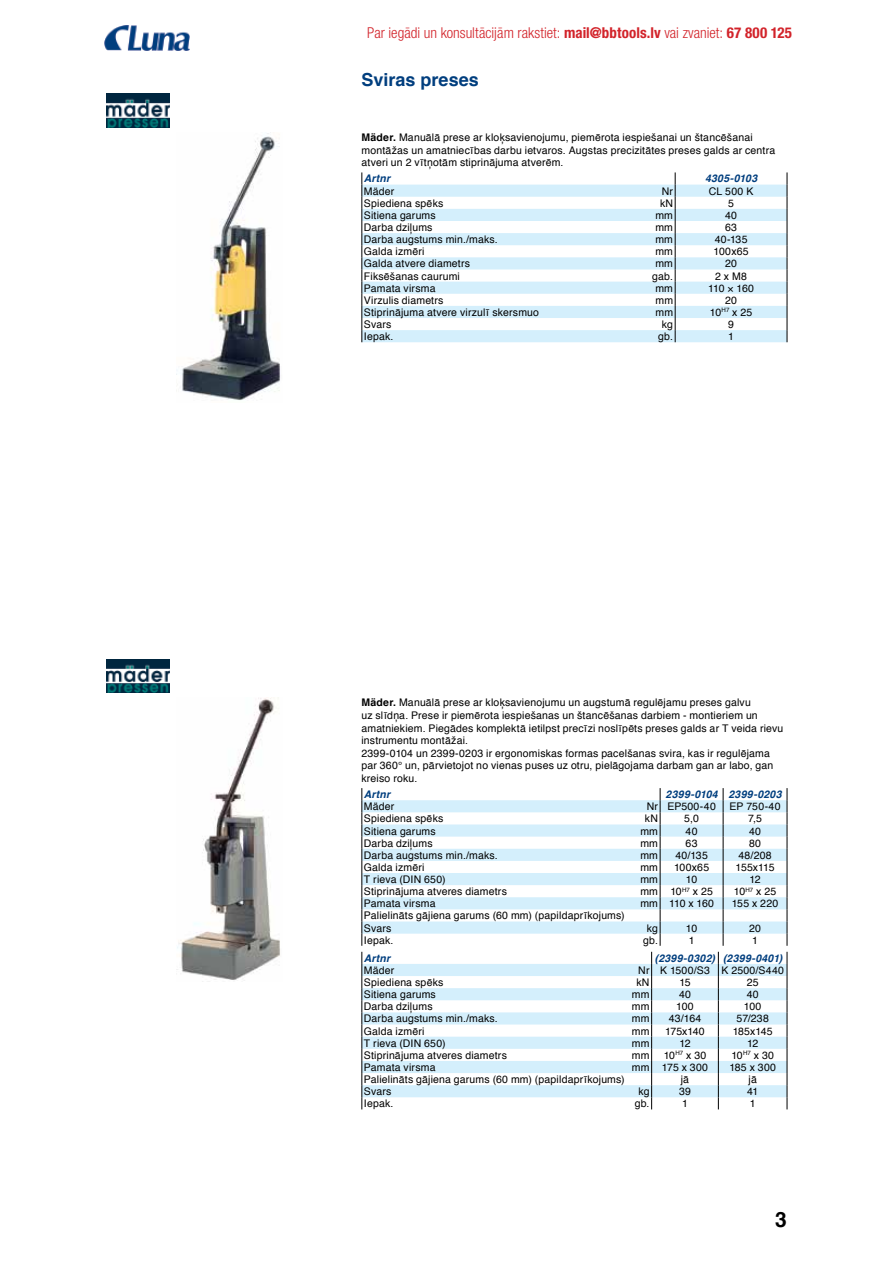
<style>
.page{position:relative;width:893px;height:1263px;background:#fff}
.page>*{position:absolute;margin:0;border:0;box-sizing:border-box;transform-origin:0 0}
.t1{font:700 21px "Helvetica";color:#000}
.t2{font:700 18px "Helvetica";color:#003e7e}
.t3{font:300 condensed 15px "Helvetica Neue LT Pro";color:#d2232a}
.t4{font:10.5px/12.6px "Helvetica";letter-spacing:.015em;color:#000}
.t5{font:italic 700 10.5px "Helvetica";letter-spacing:.025em;color:#003e7e}
.t6{font:10.5px "Helvetica";letter-spacing:-.02em;color:#000}
.s1{font-weight:700}
</style>
<div class="page">
<img style="left:104px;top:26px;width:85px;height:25px">
<img style="left:106px;top:94px;width:64px;height:33px">
<img style="left:176px;top:133px;width:104px;height:267px">
<svg style="left:362px;top:172px;width:425px;height:13px"></svg>
<svg style="left:362px;top:185px;width:425px;height:157px;fill:#d4effc"></svg>
<svg style="left:361px;top:172px;width:1px;height:170px"></svg>
<svg style="left:675px;top:172px;width:1px;height:170px"></svg>
<svg style="left:787px;top:172px;width:1px;height:170px"></svg>
<img style="left:106px;top:659px;width:64px;height:33px">
<img style="left:176px;top:697px;width:104px;height:284px">
<svg style="left:362px;top:800px;width:425px;height:134px;fill:#d4effc"></svg>
<svg style="left:361px;top:788px;width:1px;height:158px"></svg>
<svg style="left:660px;top:788px;width:1px;height:158px"></svg>
<svg style="left:723px;top:788px;width:1px;height:158px"></svg>
<svg style="left:787px;top:788px;width:1px;height:158px"></svg>
<svg style="left:362px;top:952px;width:425px;height:157px"></svg>
<svg style="left:362px;top:964px;width:425px;height:133px;fill:#d4effc"></svg>
<svg style="left:361px;top:952px;width:1px;height:157px"></svg>
<svg style="left:651px;top:952px;width:1px;height:157px"></svg>
<svg style="left:718px;top:952px;width:1px;height:157px"></svg>
<svg style="left:787px;top:952px;width:1px;height:157px"></svg>
<h3 class="t3" style="left:367px;top:24px;width:426px">Par iegādi un konsultācijām rakstiet: <span class="s1">mail@bbtools.lv</span> vai zvaniet: <span class="s1">67 800 125</span></h3>
<h2 class="t2" style="left:361px;top:65px;width:119px">Sviras preses</h2>
<p class="t4" style="left:361px;top:131px;width:415px"><span class="s1">Mäder.</span> Manuālā prese ar kloķsavienojumu, piemērota iespiešanai un štancēšanai montāžas un amatniecības darbu ietvaros. Augstas precizitātes preses galds ar centra atveri un 2 vītņotām stiprinājuma atverēm.</p>
<p class="t5" style="left:364px;top:170px;width:28px">Artnr</p>
<p class="t5" style="left:705px;top:170px;width:54px">4305-0103</p>
<p class="t4" style="left:364px;top:185px;width:32px">Mäder</p>
<p class="t4" style="left:662px;top:185px;width:13px">Nr</p>
<p class="t4" style="left:709px;top:185px;width:46px">CL 500 K</p>
<p class="t4" style="left:364px;top:197px;width:81px">Spiediena spēks</p>
<p class="t4" style="left:660px;top:197px;width:15px">kN</p>
<p class="t4" style="left:728px;top:197px;width:7px">5</p>
<p class="t4" style="left:364px;top:209px;width:73px">Sitiena garums</p>
<p class="t4" style="left:655px;top:209px;width:19px">mm</p>
<p class="t4" style="left:725px;top:209px;width:13px">40</p>
<p class="t4" style="left:364px;top:221px;width:70px">Darba dziļums</p>
<p class="t4" style="left:655px;top:221px;width:19px">mm</p>
<p class="t4" style="left:725px;top:221px;width:13px">63</p>
<p class="t4" style="left:364px;top:233px;width:135px">Darba augstums min./maks.</p>
<p class="t4" style="left:655px;top:233px;width:19px">mm</p>
<p class="t4" style="left:715px;top:233px;width:34px">40-135</p>
<p class="t4" style="left:364px;top:246px;width:62px">Galda izmēri</p>
<p class="t4" style="left:655px;top:246px;width:19px">mm</p>
<p class="t4" style="left:713px;top:246px;width:37px">100x65</p>
<p class="t4" style="left:364px;top:258px;width:108px">Galda atvere diametrs</p>
<p class="t4" style="left:655px;top:258px;width:19px">mm</p>
<p class="t4" style="left:725px;top:258px;width:13px">20</p>
<p class="t4" style="left:364px;top:270px;width:98px">Fiksēšanas caurumi</p>
<p class="t4" style="left:652px;top:270px;width:22px">gab.</p>
<p class="t4" style="left:715px;top:270px;width:33px">2 x M8</p>
<p class="t4" style="left:364px;top:282px;width:73px">Pamata virsma</p>
<p class="t4" style="left:655px;top:282px;width:19px">mm</p>
<p class="t4" style="left:708px;top:282px;width:47px">110 × 160</p>
<p class="t4" style="left:364px;top:294px;width:81px">Virzulis diametrs</p>
<p class="t4" style="left:655px;top:294px;width:19px">mm</p>
<p class="t4" style="left:725px;top:294px;width:13px">20</p>
<p class="t4" style="left:364px;top:306px;width:177px">Stiprinājuma atvere virzulī skersmuo</p>
<p class="t4" style="left:655px;top:306px;width:19px">mm</p>
<p class="t4" style="left:710px;top:306px;width:44px">10<sup>H7</sup> x 25</p>
<p class="t4" style="left:364px;top:318px;width:29px">Svars</p>
<p class="t4" style="left:662px;top:318px;width:13px">kg</p>
<p class="t4" style="left:728px;top:318px;width:7px">9</p>
<p class="t4" style="left:364px;top:330px;width:31px">Iepak.</p>
<p class="t4" style="left:658px;top:330px;width:16px">gb.</p>
<p class="t4" style="left:728px;top:330px;width:7px">1</p>
<p class="t4" style="left:361px;top:697px;width:423px"><span class="s1">Mäder.</span> Manuālā prese ar kloķsavienojumu un augstumā regulējamu preses galvu<br>uz slīdņa. Prese ir piemērota iespiešanas un štancēšanas darbiem - montieriem un amatniekiem. Piegādes komplektā ietilpst precīzi noslīpēts preses galds ar T veida rievu instrumentu montāžai.<br>2399-0104 un 2399-0203 ir ergonomiskas formas pacelšanas svira, kas ir regulējama par 360° un, pārvietojot no vienas puses uz otru, pielāgojama darbam gan ar labo, gan kreiso roku.</p>
<p class="t5" style="left:364px;top:786px;width:28px">Artnr</p>
<p class="t5" style="left:666px;top:786px;width:118px">2399-0104 2399-0203</p>
<p class="t4" style="left:364px;top:800px;width:32px">Mäder</p>
<p class="t4" style="left:647px;top:800px;width:71px">Nr EP500-40</p>
<p class="t4" style="left:730px;top:800px;width:53px">EP 750-40</p>
<p class="t4" style="left:364px;top:813px;width:81px">Spiediena spēks</p>
<p class="t4" style="left:645px;top:813px;width:15px">kN</p>
<p class="t4" style="left:684px;top:813px;width:16px">5,0</p>
<p class="t4" style="left:748px;top:813px;width:15px">7,5</p>
<p class="t4" style="left:364px;top:825px;width:73px">Sitiena garums</p>
<p class="t4" style="left:640px;top:825px;width:19px">mm</p>
<p class="t4" style="left:686px;top:825px;width:13px">40</p>
<p class="t4" style="left:749px;top:825px;width:13px">40</p>
<p class="t4" style="left:364px;top:837px;width:70px">Darba dziļums</p>
<p class="t4" style="left:640px;top:837px;width:19px">mm</p>
<p class="t4" style="left:686px;top:837px;width:13px">63</p>
<p class="t4" style="left:749px;top:837px;width:13px">80</p>
<p class="t4" style="left:364px;top:849px;width:135px">Darba augstums min./maks.</p>
<p class="t4" style="left:640px;top:849px;width:19px">mm</p>
<p class="t4" style="left:675px;top:849px;width:34px">40/135</p>
<p class="t4" style="left:738px;top:849px;width:35px">48/208</p>
<p class="t4" style="left:364px;top:861px;width:62px">Galda izmēri</p>
<p class="t4" style="left:640px;top:861px;width:19px">mm</p>
<p class="t4" style="left:674px;top:861px;width:37px">100x65</p>
<p class="t6" style="left:736px;top:859px;width:40px">155x115</p>
<p class="t4" style="left:364px;top:873px;width:83px">T rieva (DIN 650)</p>
<p class="t4" style="left:640px;top:873px;width:19px">mm</p>
<p class="t4" style="left:686px;top:873px;width:13px">10</p>
<p class="t4" style="left:749px;top:873px;width:13px">12</p>
<p class="t4" style="left:364px;top:885px;width:144px">Stiprinājuma atveres diametrs</p>
<p class="t4" style="left:640px;top:885px;width:74px">mm 10<sup>H7</sup> x 25</p>
<p class="t4" style="left:734px;top:885px;width:44px">10<sup>H7</sup> x 25</p>
<p class="t4" style="left:364px;top:897px;width:73px">Pamata virsma</p>
<p class="t4" style="left:640px;top:897px;width:75px">mm 110 x 160</p>
<p class="t4" style="left:732px;top:897px;width:48px">155 x 220</p>
<p class="t4" style="left:364px;top:910px;width:262px;line-height:12.1px">Palielināts gājiena garums (60 mm) (papildaprīkojums)<br>Svars</p>
<p class="t4" style="left:647px;top:922px;width:13px">kg</p>
<p class="t4" style="left:686px;top:922px;width:13px">10</p>
<p class="t4" style="left:749px;top:922px;width:13px">20</p>
<p class="t4" style="left:364px;top:934px;width:31px">Iepak.</p>
<p class="t4" style="left:643px;top:934px;width:16px">gb.</p>
<p class="t4" style="left:689px;top:934px;width:7px">1</p>
<p class="t4" style="left:752px;top:934px;width:7px">1</p>
<p class="t5" style="left:364px;top:949px;width:28px">Artnr</p>
<p class="t5" style="left:655px;top:949px;width:129px">(2399-0302) (2399-0401)</p>
<p class="t4" style="left:364px;top:964px;width:32px">Mäder</p>
<p class="t4" style="left:638px;top:964px;width:147px">Nr K 1500/S3 K 2500/S440</p>
<p class="t4" style="left:364px;top:976px;width:81px">Spiediena spēks</p>
<p class="t4" style="left:636px;top:976px;width:15px">kN</p>
<p class="t4" style="left:679px;top:976px;width:13px">15</p>
<p class="t4" style="left:747px;top:976px;width:13px">25</p>
<p class="t4" style="left:364px;top:988px;width:73px">Sitiena garums</p>
<p class="t4" style="left:632px;top:988px;width:19px">mm</p>
<p class="t4" style="left:679px;top:988px;width:13px">40</p>
<p class="t4" style="left:747px;top:988px;width:13px">40</p>
<p class="t4" style="left:364px;top:1001px;width:70px">Darba dziļums</p>
<p class="t4" style="left:632px;top:1001px;width:19px">mm</p>
<p class="t4" style="left:676px;top:1001px;width:19px">100</p>
<p class="t4" style="left:744px;top:1001px;width:19px">100</p>
<p class="t4" style="left:364px;top:1013px;width:135px">Darba augstums min./maks.</p>
<p class="t4" style="left:632px;top:1013px;width:19px">mm</p>
<p class="t4" style="left:669px;top:1013px;width:34px">43/164</p>
<p class="t4" style="left:736px;top:1013px;width:34px">57/238</p>
<p class="t4" style="left:364px;top:1025px;width:62px">Galda izmēri</p>
<p class="t4" style="left:632px;top:1025px;width:19px">mm</p>
<p class="t4" style="left:665px;top:1025px;width:41px">175x140</p>
<p class="t4" style="left:733px;top:1025px;width:41px">185x145</p>
<p class="t4" style="left:364px;top:1037px;width:83px">T rieva (DIN 650)</p>
<p class="t4" style="left:632px;top:1037px;width:19px">mm</p>
<p class="t4" style="left:679px;top:1037px;width:13px">12</p>
<p class="t4" style="left:747px;top:1037px;width:13px">12</p>
<p class="t4" style="left:364px;top:1049px;width:144px">Stiprinājuma atveres diametrs</p>
<p class="t4" style="left:632px;top:1049px;width:19px">mm</p>
<p class="t4" style="left:664px;top:1049px;width:44px">10<sup>H7</sup> x 30</p>
<p class="t4" style="left:731px;top:1049px;width:44px">10<sup>H7</sup> x 30</p>
<p class="t4" style="left:364px;top:1061px;width:73px">Pamata virsma</p>
<p class="t4" style="left:632px;top:1061px;width:78px">mm 175 x 300</p>
<p class="t4" style="left:729px;top:1061px;width:48px">185 x 300</p>
<p class="t4" style="left:364px;top:1073px;width:262px">Palielināts gājiena garums (60 mm) (papildaprīkojums)</p>
<p class="t4" style="left:681px;top:1073px;width:10px">jā</p>
<p class="t4" style="left:748px;top:1073px;width:10px">jā</p>
<p class="t4" style="left:364px;top:1085px;width:29px">Svars</p>
<p class="t4" style="left:638px;top:1085px;width:13px">kg</p>
<p class="t4" style="left:679px;top:1085px;width:13px">39</p>
<p class="t4" style="left:747px;top:1085px;width:13px">41</p>
<p class="t4" style="left:364px;top:1098px;width:31px">Iepak.</p>
<p class="t4" style="left:635px;top:1098px;width:16px">gb.</p>
<p class="t4" style="left:682px;top:1098px;width:7px">1</p>
<p class="t4" style="left:750px;top:1098px;width:7px">1</p>
<h1 class="t1" style="left:775px;top:1203px;width:13px">3</h1>
</div>
